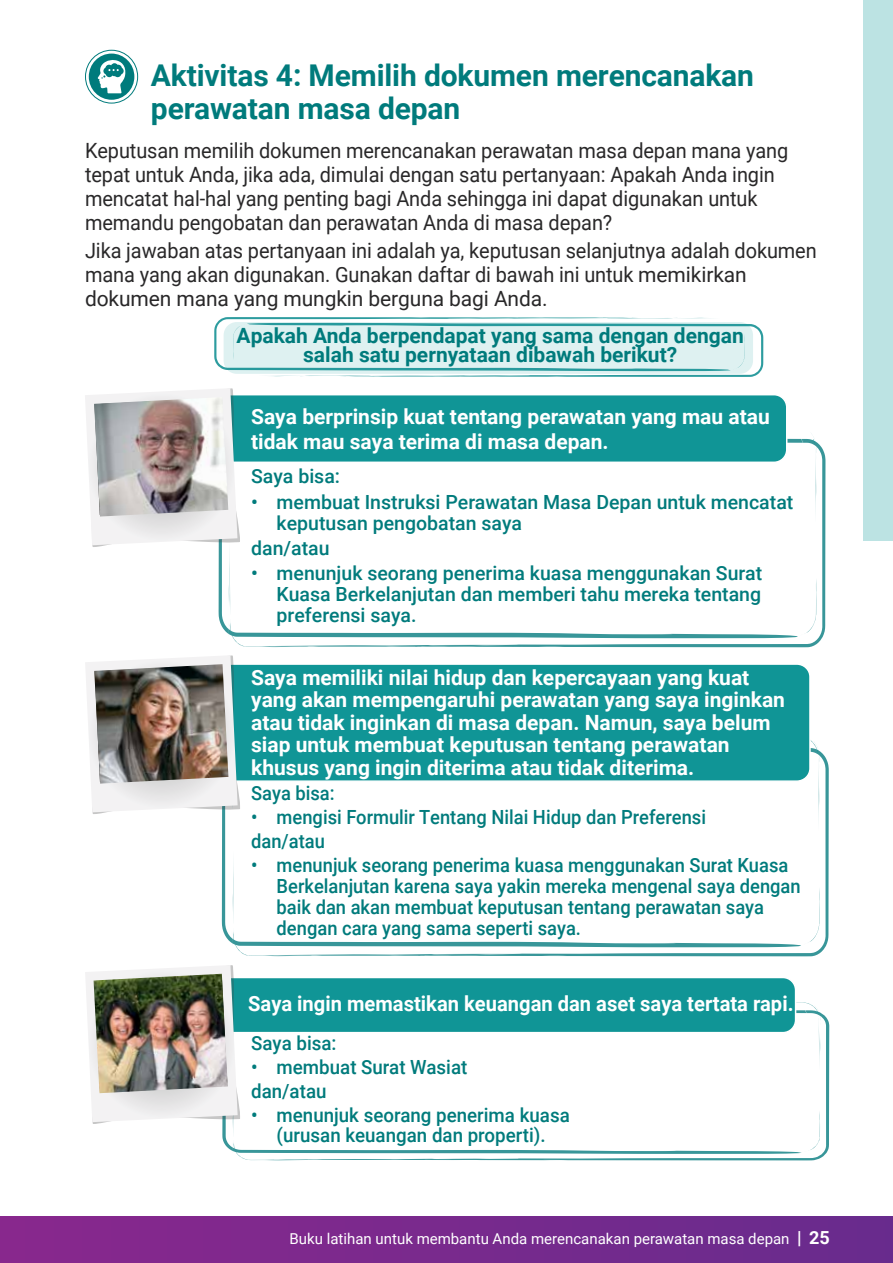
<style>
.page{position:relative;width:893px;height:1263px;background:#fff}
.page>*{position:absolute;margin:0;border:0;box-sizing:border-box;transform-origin:0 0}
.t1{font:700 30px/33px "Roboto";letter-spacing:-.005em;color:#007b7c}
.t2{font:21px/24px "Roboto";letter-spacing:-.005em;color:#292829;scale:.95 1}
.t3{font:700 21px/22.5px "Roboto";color:#fff}
.t4{font:700 21px/19.5px "Roboto";color:#007b7c;text-align:center}
.t5{font:700 21px "Roboto";color:#fff;scale:.96 1}
.t6{font:500 19.5px/21px "Roboto";color:#007b7c;scale:.94 1}
.t7{font:500 19.5px/21px "Roboto";color:#007b7c}
.t8{font:500 19.5px/24px "Roboto";color:#007b7c;scale:.96 1}
.t9{font:15px "Roboto";color:#fff}
.s1{font-weight:700;font-size:18px}
</style>
<div class="page">
<div style="left:0;top:1216px;width:893px;height:47px;background:linear-gradient(to right,#89288d,#682b8d)"></div>
<svg style="left:395px;top:438px;width:430px;height:209px"></svg>
<svg style="left:809px;top:433px;width:8px;height:90px"></svg>
<svg style="left:395px;top:1013px;width:434px;height:147px"></svg>
<svg style="left:725px;top:1002px;width:96px;height:69px"></svg>
<svg style="left:395px;top:752px;width:434px;height:204px"></svg>
<svg style="left:725px;top:740px;width:96px;height:92px"></svg>
<div style="left:202px;top:977px;width:594px;height:56px;background:#109596;border-radius:13px"></div>
<div style="left:201px;top:977px;width:595px;height:56px;border:1px solid #fff;border-radius:13px"></div>
<div style="left:202px;top:395px;width:585px;height:67px;background:#109596;border-radius:13px"></div>
<div style="left:201px;top:394px;width:586px;height:69px;border:1px solid #fff;border-radius:13px"></div>
<svg style="left:214px;top:317px;width:549px;height:60px;background:#cde8e9"></svg>
<div style="left:202px;top:664px;width:608px;height:117px;background:#109596;border-radius:13px"></div>
<div style="left:201px;top:663px;width:610px;height:119px;border:1px solid #fff;border-radius:13px"></div>
<svg style="left:85px;top:388px;width:310px;height:773px"></svg>
<img style="left:94px;top:974px;width:134px;height:119px">
<div style="left:89px;top:54px;width:45px;height:46px;background:#007b7c;border-radius:50%"></div>
<div style="left:85px;top:50px;width:53px;height:54px;border:1px solid #007b7c;border-radius:50%"></div>
<svg style="left:98px;top:56px;width:30px;height:37px"></svg>
<div style="left:863px;top:0;width:30px;height:540px;background:#bce3e3"></div>
<h1 class="t1" style="left:151px;top:58px;width:605px">Aktivitas 4: Memilih dokumen merencanakan perawatan masa depan</h1>
<p class="t2" style="left:85px;top:137px;width:742px">Keputusan memilih dokumen merencanakan perawatan masa depan mana yang tepat untuk Anda, jika ada, dimulai dengan satu pertanyaan: Apakah Anda ingin mencatat hal-hal yang penting bagi Anda sehingga ini dapat digunakan untuk memandu pengobatan dan perawatan Anda di masa depan?</p>
<p class="t2" style="left:85px;top:238px;width:772px">Jika jawaban atas pertanyaan ini adalah ya, keputusan selanjutnya adalah dokumen mana yang akan digunakan. Gunakan daftar di bawah ini untuk memikirkan dokumen mana yang mungkin berguna bagi Anda.</p>
<p class="t4" style="left:237px;top:325px;width:509px">Apakah Anda berpendapat yang sama dengan dengan salah satu pernyataan dibawah berikut?</p>
<p class="t3" style="left:251px;top:404px;width:520px;line-height:24.8px">Saya berprinsip kuat tentang perawatan yang mau atau tidak mau saya terima di masa depan.</p>
<p class="t7" style="left:251px;top:465px;width:90px">Saya bisa:</p>
<p class="t7" style="left:277px;top:490px;width:518px;text-indent:-26px">• membuat Instruksi Perawatan Masa Depan untuk mencatat keputusan pengobatan saya</p>
<p class="t7" style="left:251px;top:537px;width:80px">dan/atau</p>
<p class="t7" style="left:277px;top:562px;width:487px;text-align:justify;text-indent:-26px">• menunjuk seorang penerima kuasa menggunakan Surat Kuasa Berkelanjutan dan memberi tahu mereka tentang preferensi saya.</p>
<p class="t3" style="left:251px;top:665px;width:535px">Saya memiliki nilai hidup dan kepercayaan yang kuat yang akan mempengaruhi perawatan yang saya inginkan atau tidak inginkan di masa depan. Namun, saya belum siap untuk membuat keputusan tentang perawatan khusus yang ingin diterima atau tidak diterima.</p>
<p class="t6" style="left:251px;top:782px;width:90px">Saya bisa:</p>
<p class="t6" style="left:251px;top:804px;width:485px;line-height:24px">• mengisi Formulir Tentang Nilai Hidup dan Preferensi dan/atau</p>
<p class="t6" style="left:277px;top:854px;width:559px;text-indent:-26px">• menunjuk seorang penerima kuasa menggunakan Surat Kuasa Berkelanjutan karena saya yakin mereka mengenal saya dengan baik dan akan membuat keputusan tentang perawatan saya dengan cara yang sama seperti saya.</p>
<p class="t5" style="left:248px;top:989px;width:570px">Saya ingin memastikan keuangan dan aset saya tertata rapi.</p>
<p class="t8" style="left:251px;top:1030px;width:90px">Saya bisa:</p>
<p class="t8" style="left:251px;top:1054px;width:227px">• membuat Surat Wasiat dan/atau</p>
<p class="t8" style="left:251px;top:1103px;width:333px;line-height:21px;text-align:center">• menunjuk seorang penerima kuasa (urusan keuangan dan properti).</p>
<p class="t9" style="left:290px;top:1228px;width:542px">Buku latihan untuk membantu Anda merencanakan perawatan masa depan <span class="s1">| 25</span></p>
</div>
